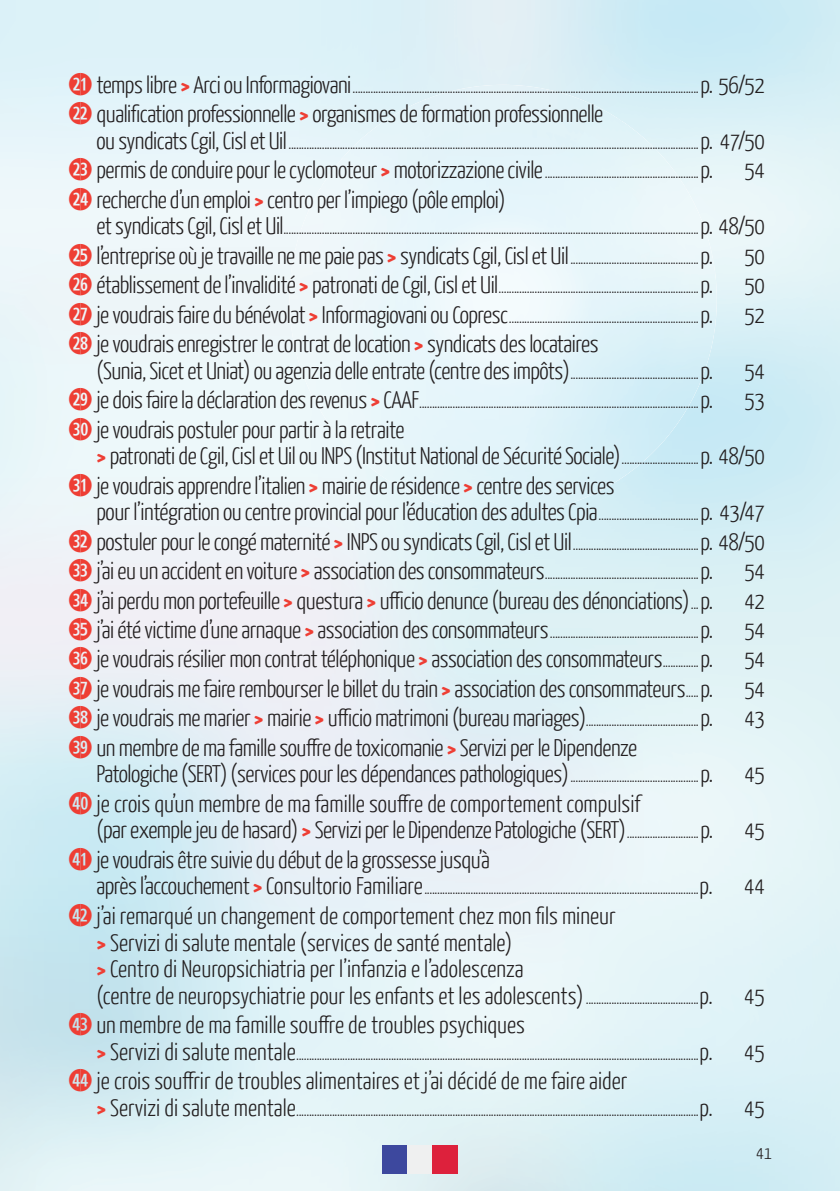
<style>
.page{position:relative;width:840px;height:1191px;background:#fff}
.page>*{position:absolute;margin:0;border:0;box-sizing:border-box;transform-origin:0 0}
.t1{font:300 24px/26.6px "Yanone Kaffeesatz";letter-spacing:-.02em;color:#231f20}
.t2{font:300 24px/26.6px "Yanone Kaffeesatz";color:#231f20}
.t3{font:300 18px "Yanone Kaffeesatz";color:#231f20}
.t4{font:300 16px/29.4px "Yanone Kaffeesatz";color:#231f20}
.s1{font-family:"Combi Numerals";font-weight:700;font-size:30px;color:#ee3e34}
.s2{font-size:24px}
.s3{font-weight:700;font-size:24px;color:#ee3e34}
.s4{font-weight:700;color:#ee3e34}
.s5{font-size:16px}
</style>
<div class="page">
<div style="left:356px;top:456px;width:71px;height:735px;background:#e6f2f7"></div>
<img style="left:427px;top:461px;width:216px;height:730px">
<div style="left:382px;top:1145px;width:25px;height:28px;background:#3d489e"></div>
<div style="left:407px;top:1145px;width:25px;height:28px;background:#eff0f0"></div>
<div style="left:432px;top:1145px;width:25px;height:28px;background:#dd213c"></div>
<p class="t4" style="left:68px;top:74px;width:698px"><span class="s1">2!</span> <span class="s2">temps libre</span> <span class="s3">&gt;</span> <span class="s2">Arci ou Informagiovani</span> .......................................................................................................................................<span class="s2">p. 56/52</span></p>
<h1 class="t1" style="left:68px;top:102px;width:536px"><span class="s1">2@</span> qualification professionnelle <span class="s4">&gt;</span> organismes de formation professionnelle</h1>
<p class="t4" style="left:68px;top:130px;width:698px;text-indent:28px"><span class="s2">ou syndicats Cgil, Cisl et Uil</span> ................................................................................................................................................................<span class="s2">p. 47/50<br></span><span class="s1">2#</span> <span class="s2">permis de conduire pour le cyclomoteur</span> <span class="s3">&gt;</span> <span class="s2">motorizzazione civile</span> ............................................................<span class="s2">p.</span></p>
<h1 class="t1" style="left:744px;top:158px;width:22px">54</h1>
<h1 class="t1" style="left:68px;top:188px;width:439px"><span class="s1">2$</span> recherche d’un emploi <span class="s4">&gt;</span> centro per l’impiego (pôle emploi)</h1>
<p class="t4" style="left:96px;top:215px;width:669px"><span class="s2">et syndicats Cgil, Cisl et Uil</span> ..................................................................................................................................................................<span class="s2">p. 48/50</span></p>
<h1 class="t1" style="left:68px;top:244px;width:646px"><span class="s1">2%</span> l’entreprise où je travaille ne me paie pas <span class="s4">&gt;</span> syndicats Cgil, Cisl et Uil <span class="s5">..................................................</span>p.</h1>
<h1 class="t1" style="left:744px;top:244px;width:22px">50</h1>
<p class="t4" style="left:68px;top:274px;width:646px"><span class="s1">2^</span> <span class="s2">établissement de l’invalidité</span> <span class="s3">&gt;</span> <span class="s2">patronati de Cgil, Cisl et Uil</span> ..............................................................................<span class="s2">p.</span></p>
<h1 class="t1" style="left:744px;top:273px;width:22px">50</h1>
<p class="t4" style="left:68px;top:303px;width:646px"><span class="s1">2&amp;</span> <span class="s2">je voudrais faire du bénévolat</span> <span class="s3">&gt;</span> <span class="s2">Informagiovani ou Copresc</span> ..........................................................................<span class="s2">p.</span></p>
<h1 class="t1" style="left:744px;top:303px;width:22px">52</h1>
<h1 class="t1" style="left:96px;top:332px;width:618px;text-indent:-28px"><span class="s1">2*</span> je voudrais enregistrer le contrat de location <span class="s4">&gt;</span> syndicats des locataires<br>(Sunia, Sicet et Uniat) ou agenzia delle entrate (centre des impôts) <span class="s5">..................................................</span>p.</h1>
<h1 class="t1" style="left:744px;top:359px;width:22px">54</h1>
<p class="t4" style="left:68px;top:389px;width:646px"><span class="s1">2(</span> <span class="s2">je dois faire la déclaration des revenus</span> <span class="s3">&gt;</span> <span class="s2">CAAF</span> .............................................................................................................<span class="s2">p.</span></p>
<h1 class="t1" style="left:744px;top:388px;width:22px">53</h1>
<h1 class="t1" style="left:96px;top:418px;width:669px;text-indent:-28px"><span class="s1">3)</span> je voudrais postuler pour partir à la retraite<br><span class="s4">&gt;</span> patronati de Cgil, Cisl et Uil ou INPS (Institut National de Sécurité Sociale) <span class="s5">..............................</span>p. 48/50</h1>
<h1 class="t1" style="left:96px;top:474px;width:669px;text-indent:-28px"><span class="s1">3!</span> je voudrais apprendre l’italien <span class="s4">&gt;</span> mairie de résidence <span class="s4">&gt;</span> centre des services<br>pour l’intégration ou centre provincial pour l’éducation des adultes Cpia <span class="s5">.......................................</span>p. 43/47</h1>
<h1 class="t1" style="left:68px;top:530px;width:698px"><span class="s1">3@</span> postuler pour le congé maternité <span class="s4">&gt;</span> INPS ou syndicats Cgil, Cisl et Uil <span class="s5">.................................................</span>p. 48/50</h1>
<p class="t4" style="left:68px;top:560px;width:646px"><span class="s1">3#</span> <span class="s2">j’ai eu un accident en voiture</span> <span class="s3">&gt;</span> <span class="s2">association des consommateurs</span> ............................................................<span class="s2">p.</span></p>
<h1 class="t1" style="left:744px;top:559px;width:22px">54</h1>
<h1 class="t1" style="left:68px;top:589px;width:646px"><span class="s1">3$</span> j’ai perdu mon portefeuille <span class="s4">&gt;</span> questura <span class="s4">&gt;</span> ufficio denunce (bureau des dénonciations) <span class="s5">...</span>p.</h1>
<h1 class="t1" style="left:744px;top:589px;width:22px">42</h1>
<p class="t4" style="left:68px;top:619px;width:646px"><span class="s1">3%</span> <span class="s2">j’ai été victime d’une arnaque</span> <span class="s3">&gt;</span> <span class="s2">association des consommateurs</span> ..........................................................<span class="s2">p.</span></p>
<h1 class="t1" style="left:744px;top:618px;width:22px">54</h1>
<h1 class="t1" style="left:68px;top:647px;width:646px"><span class="s1">3^</span> je voudrais résilier mon contrat téléphonique <span class="s4">&gt;</span> association des consommateurs <span class="s5">..............</span>p.</h1>
<h1 class="t1" style="left:744px;top:647px;width:22px">54</h1>
<h1 class="t1" style="left:68px;top:677px;width:646px"><span class="s1">3&amp;</span> je voudrais me faire rembourser le billet du train <span class="s4">&gt;</span> association des consommateurs <span class="s5">.....</span>p.</h1>
<h1 class="t1" style="left:744px;top:677px;width:22px">54</h1>
<h1 class="t1" style="left:68px;top:706px;width:646px"><span class="s1">3*</span> je voudrais me marier <span class="s4">&gt;</span> mairie <span class="s4">&gt;</span> ufficio matrimoni (bureau mariages) <span class="s5">............................................</span>p.</h1>
<h1 class="t1" style="left:744px;top:706px;width:22px">43</h1>
<h1 class="t1" style="left:96px;top:736px;width:618px;text-indent:-28px"><span class="s1">3(</span> un membre de ma famille souffre de toxicomanie <span class="s4">&gt;</span> Servizi per le Dipendenze<br>Patologiche (SERT) (services pour les dépendances pathologiques) <span class="s5">..................................................</span>p.</h1>
<h1 class="t1" style="left:744px;top:762px;width:22px">45</h1>
<h1 class="t1" style="left:96px;top:792px;width:618px;text-indent:-28px"><span class="s1">4)</span> je crois qu’un membre de ma famille souffre de comportement compulsif<br>(par exemple jeu de hasard) <span class="s4">&gt;</span> Servizi per le Dipendenze Patologiche (SERT) <span class="s5">............................</span>p.</h1>
<h1 class="t1" style="left:744px;top:818px;width:22px">45</h1>
<h1 class="t1" style="left:68px;top:848px;width:423px"><span class="s1">4!</span> je voudrais être suivie du début de la grossesse jusqu’à</h1>
<p class="t4" style="left:96px;top:875px;width:617px"><span class="s2">après l’accouchement</span> <span class="s3">&gt;</span> <span class="s2">Consultorio Familiare</span> ...........................................................................................................<span class="s2">p.</span></p>
<h1 class="t1" style="left:743px;top:874px;width:22px">44</h1>
<p class="t2" style="left:96px;top:904px;width:617px;text-indent:-28px"><span class="s1">4@</span> j’ai remarqué un changement de comportement chez mon fils mineur<br><span class="s4">&gt;</span> Servizi di salute mentale (services de santé mentale)<br><span class="s4">&gt;</span> Centro di Neuropsichiatria per l’infanzia e l’adolescenza<br>(centre de neuropsychiatrie pour les enfants et les adolescents) <span class="s5">............................................</span>p.</p>
<h1 class="t1" style="left:743px;top:984px;width:22px">45</h1>
<h1 class="t2" style="left:68px;top:1013px;width:458px"><span class="s1">4#</span> un membre de ma famille souffre de troubles psychiques</h1>
<p class="t4" style="left:96px;top:1040px;width:617px"><span class="s3">&gt;</span> <span class="s2">Servizi di salute mentale</span> .............................................................................................................................................................<span class="s2">p.</span></p>
<h1 class="t1" style="left:743px;top:1040px;width:22px">45</h1>
<h1 class="t2" style="left:68px;top:1069px;width:560px"><span class="s1">4$</span> je crois souffrir de troubles alimentaires et j’ai décidé de me faire aider</h1>
<p class="t4" style="left:96px;top:1096px;width:617px"><span class="s3">&gt;</span> <span class="s2">Servizi di salute mentale</span> .............................................................................................................................................................<span class="s2">p.</span></p>
<h1 class="t1" style="left:743px;top:1096px;width:22px">45</h1>
<p class="t3" style="left:755px;top:1145px;width:17px">41</p>
</div>
